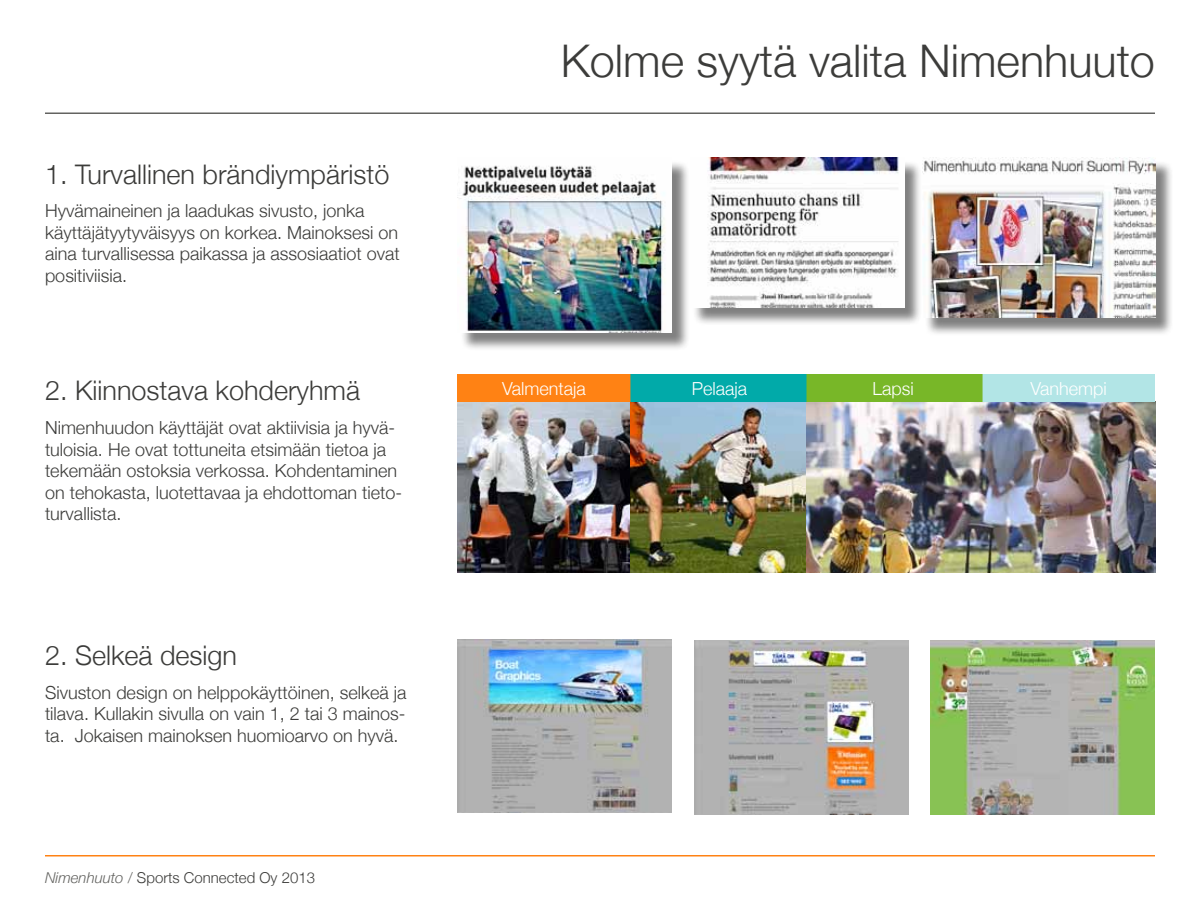
<style>
.page{position:relative;width:1200px;height:900px;background:#fff}
.page>*{position:absolute;margin:0;border:0;box-sizing:border-box;transform-origin:0 0}
.t1{font:300 45px "Helvetica Neue";color:#3c3c3a}
.t2{font:300 27px "Helvetica Neue";color:#3c3c3a}
.t3{font:300 18px/21.6px "Helvetica Neue";color:#3c3c3a}
.t4{font:300 18px "Helvetica Neue";color:#fff}
.t5{font:300 15px "Helvetica Neue";color:#3c3c3a}
.s1{font-style:italic;color:#636360}
.s2{color:#636360}
</style>
<div class="page">
<hr style="left:45px;top:112px;width:1110px;height:2px;background:#636360">
<hr style="left:45px;top:855px;width:1110px;height:1px;background:#ff8214">
<div style="left:460px;top:160px;width:230px;height:191px;background:#000;opacity:.5"></div>
<img style="left:459px;top:160px;width:212px;height:172px">
<div style="left:693px;top:160px;width:230px;height:166px;background:#000;opacity:.5"></div>
<img style="left:693px;top:158px;width:211px;height:150px">
<div style="left:925px;top:160px;width:249px;height:176px;background:#000;opacity:.5"></div>
<img style="left:922px;top:158px;width:233px;height:160px">
<img style="left:458px;top:639px;width:213px;height:174px">
<img style="left:695px;top:640px;width:214px;height:174px">
<img style="left:931px;top:640px;width:224px;height:174px">
<img style="left:458px;top:402px;width:348px;height:170px">
<img style="left:806px;top:402px;width:349px;height:170px">
<img style="left:458px;top:375px;width:697px;height:27px">
<h2 class="t2" style="left:45px;top:152px;width:346px">1. Turvallinen brändiympäristö</h2>
<p class="t3" style="left:45px;top:199px;width:356px">Hyvämaineinen ja laadukas sivusto, jonka käyttäjätyytyväisyys on korkea. Mainoksesi on aina turvallisessa paikassa ja assosiaatiot ovat positiviisia.</p>
<h2 class="t2" style="left:45px;top:369px;width:317px">2. Kiinnostava kohderyhmä</h2>
<p class="t3" style="left:45px;top:416px;width:359px">Nimenhuudon käyttäjät ovat aktiivisia ja hyvä&shy;tuloisia. He ovat tottuneita etsimään tietoa ja tekemään ostoksia verkossa. Kohdentaminen on tehokasta, luotettavaa ja ehdottoman tieto&shy;turvallista.</p>
<h2 class="t2" style="left:45px;top:634px;width:194px">2. Selkeä design</h2>
<p class="t3" style="left:45px;top:680px;width:363px;text-align:justify">Sivuston design on helppokäyttöinen, selkeä ja tilava. Kullakin sivulla on vain 1, 2 tai 3 mainos&shy;ta. Jokaisen mainoksen huomioarvo on hyvä.</p>
<p class="t5" style="left:45px;top:866px;width:272px"><span class="s1">Nimenhuuto</span> <span class="s2">/</span> Sports Connected Oy 2013</p>
<h1 class="t1" style="left:561px;top:24px;width:596px">Kolme syytä valita Nimenhuuto</h1>
<p class="t4" style="left:502px;top:374px;width:85px">Valmentaja</p>
<p class="t4" style="left:692px;top:374px;width:57px">Pelaaja</p>
<p class="t4" style="left:872px;top:374px;width:43px">Lapsi</p>
<p class="t4" style="left:1030px;top:374px;width:78px">Vanhempi</p>
</div>
